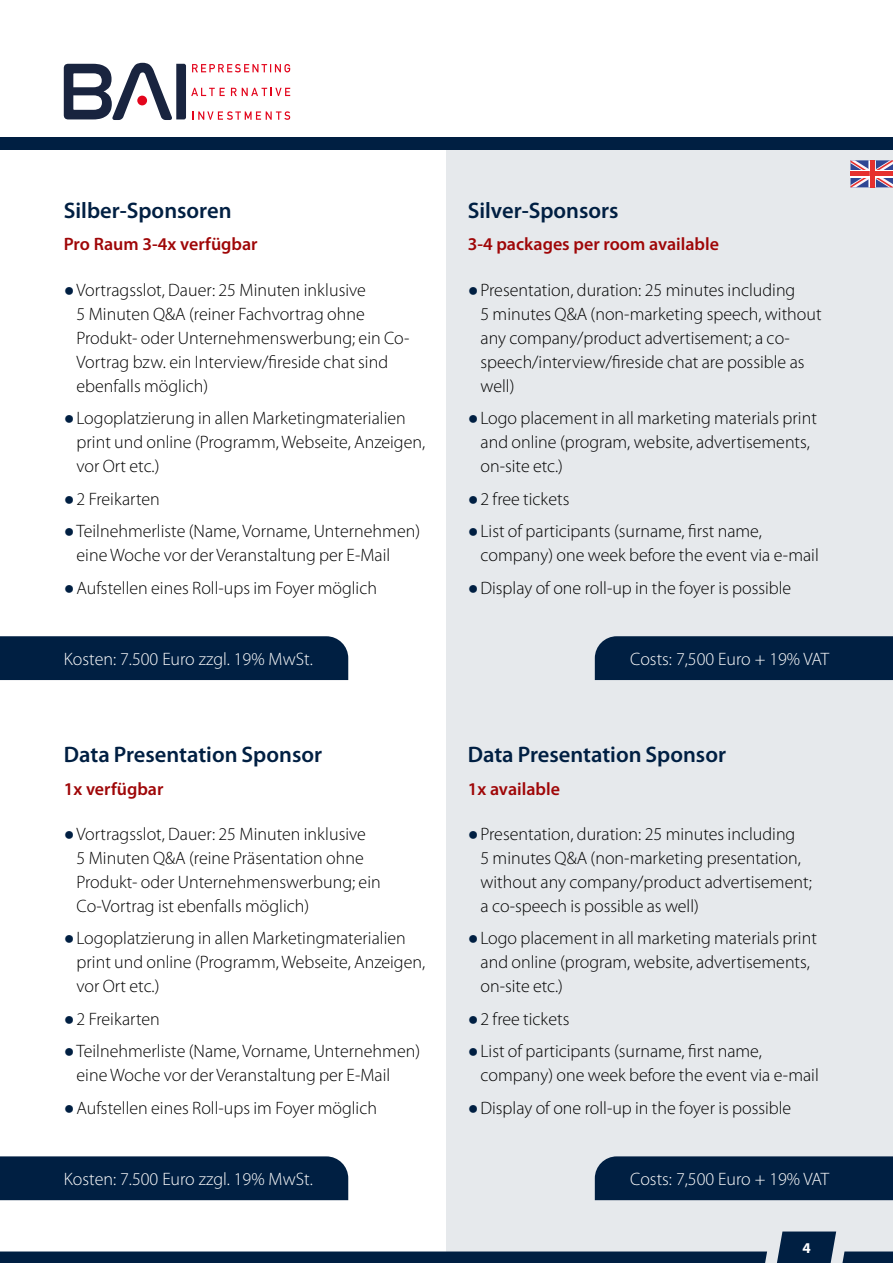
<style>
.page{position:relative;width:893px;height:1263px;background:#fff}
.page>*{position:absolute;margin:0;border:0;box-sizing:border-box;transform-origin:0 0}
.t1{font:600 22.5px "Myriad Pro";color:#001f42}
.t2{font:300 18px/24px "Myriad Pro";color:#000}
.t3{font:300 18px "Myriad Pro";color:#fff}
.t4{font:600 18px "Myriad Pro";color:#9f0607}
.t5{font:700 15px "Myriad Pro";color:#fff}
.s1{font-family:"Arial Narrow";font-weight:400;color:#001f42}
</style>
<div class="page">
<div style="left:446px;top:143px;width:447px;height:1120px;background:#e6e9ec"></div>
<svg style="left:850px;top:160px;width:43px;height:27px"></svg>
<div style="left:870px;top:160px;width:5px;height:27px;background:#e6302e"></div>
<div style="left:0;top:636px;width:348px;height:44px;background:#001f42"></div>
<div style="left:0;top:1156px;width:348px;height:44px;background:#001f42"></div>
<div style="left:595px;top:636px;width:298px;height:44px;background:#001f42"></div>
<div style="left:595px;top:1156px;width:298px;height:44px;background:#001f42"></div>
<svg style="left:777px;top:1231px;width:59px;height:32px;background:#173453"></svg>
<svg style="left:0;top:1251px;width:767px;height:12px;background:#0a2849"></svg>
<svg style="left:842px;top:1251px;width:51px;height:12px"></svg>
<svg style="left:64px;top:63px;width:226px;height:57px"></svg>
<div style="left:0;top:137px;width:893px;height:13px;background:#001f42"></div>
<p class="t1" style="left:64px;top:196px;width:169px">Silber-Sponsoren</p>
<p class="t4" style="left:64px;top:233px;width:195px">Pro Raum 3-4x verfügbar</p>
<p class="t2" style="left:77px;top:277px;width:334px;text-indent:-13px"><span class="s1">●</span>Vortragsslot, Dauer: 25 Minuten inklusive<br>5 Minuten Q&amp;A (reiner Fachvortrag ohne Produkt- oder Unternehmenswerbung; ein Co-Vortrag bzw. ein Interview/fireside chat sind ebenfalls möglich)</p>
<p class="t2" style="left:77px;top:406px;width:350px;text-indent:-13px"><span class="s1">●</span>Logoplatzierung in allen Marketingmaterialien print und online (Programm, Webseite, Anzeigen, vor Ort etc.)</p>
<p class="t2" style="left:64px;top:486px;width:98px"><span class="s1">●</span>2 Freikarten</p>
<p class="t2" style="left:77px;top:519px;width:345px;text-indent:-13px"><span class="s1">●</span>Teilnehmerliste (Name, Vorname, Unternehmen) eine Woche vor der Veranstaltung per E-Mail</p>
<p class="t2" style="left:64px;top:575px;width:315px"><span class="s1">●</span>Aufstellen eines Roll-ups im Foyer möglich</p>
<p class="t3" style="left:64px;top:648px;width:251px">Kosten: 7.500 Euro zzgl. 19% MwSt.</p>
<p class="t1" style="left:64px;top:740px;width:260px">Data Presentation Sponsor</p>
<p class="t4" style="left:64px;top:777px;width:101px">1x verfügbar</p>
<p class="t2" style="left:77px;top:822px;width:306px;text-indent:-13px"><span class="s1">●</span>Vortragsslot, Dauer: 25 Minuten inklusive<br>5 Minuten Q&amp;A (reine Präsentation ohne Produkt- oder Unternehmenswerbung; ein Co-Vortrag ist ebenfalls möglich)</p>
<p class="t2" style="left:77px;top:926px;width:350px;text-indent:-13px"><span class="s1">●</span>Logoplatzierung in allen Marketingmaterialien print und online (Programm, Webseite, Anzeigen, vor Ort etc.)</p>
<p class="t2" style="left:64px;top:1007px;width:98px"><span class="s1">●</span>2 Freikarten</p>
<p class="t2" style="left:77px;top:1039px;width:345px;text-indent:-13px"><span class="s1">●</span>Teilnehmerliste (Name, Vorname, Unternehmen) eine Woche vor der Veranstaltung per E-Mail</p>
<p class="t2" style="left:64px;top:1096px;width:315px"><span class="s1">●</span>Aufstellen eines Roll-ups im Foyer möglich</p>
<p class="t3" style="left:64px;top:1168px;width:251px">Kosten: 7.500 Euro zzgl. 19% MwSt.</p>
<p class="t1" style="left:468px;top:196px;width:152px">Silver-Sponsors</p>
<p class="t4" style="left:468px;top:233px;width:253px">3-4 packages per room available</p>
<p class="t2" style="left:480px;top:277px;width:343px;text-indent:-13px"><span class="s1">●</span>Presentation, duration: 25 minutes including<br>5 minutes Q&amp;A (non-marketing speech, without any company/product advertisement; a co&shy;speech/interview/fireside chat are possible as well)</p>
<p class="t2" style="left:480px;top:406px;width:338px;text-indent:-13px"><span class="s1">●</span>Logo placement in all marketing materials print and online (program, website, advertisements, on-site etc.)</p>
<p class="t2" style="left:468px;top:486px;width:103px"><span class="s1">●</span>2 free tickets</p>
<p class="t2" style="left:480px;top:519px;width:340px;text-indent:-13px"><span class="s1">●</span>List of participants (surname, first name, company) one week before the event via e-mail</p>
<p class="t2" style="left:468px;top:575px;width:325px"><span class="s1">●</span>Display of one roll-up in the foyer is possible</p>
<p class="t3" style="left:630px;top:648px;width:200px">Costs: 7,500 Euro + 19% VAT</p>
<p class="t1" style="left:468px;top:740px;width:260px">Data Presentation Sponsor</p>
<p class="t4" style="left:468px;top:777px;width:94px">1x available</p>
<p class="t2" style="left:480px;top:822px;width:333px;text-indent:-13px"><span class="s1">●</span>Presentation, duration: 25 minutes including<br>5 minutes Q&amp;A (non-marketing presentation, without any company/product advertisement; a co-speech is possible as well)</p>
<p class="t2" style="left:480px;top:926px;width:338px;text-indent:-13px"><span class="s1">●</span>Logo placement in all marketing materials print and online (program, website, advertisements, on-site etc.)</p>
<p class="t2" style="left:468px;top:1007px;width:103px"><span class="s1">●</span>2 free tickets</p>
<p class="t2" style="left:480px;top:1039px;width:340px;text-indent:-13px"><span class="s1">●</span>List of participants (surname, first name, company) one week before the event via e-mail</p>
<p class="t2" style="left:468px;top:1096px;width:325px"><span class="s1">●</span>Display of one roll-up in the foyer is possible</p>
<p class="t3" style="left:630px;top:1168px;width:200px">Costs: 7,500 Euro + 19% VAT</p>
<p class="t5" style="left:802px;top:1238px;width:10px">4</p>
</div>
